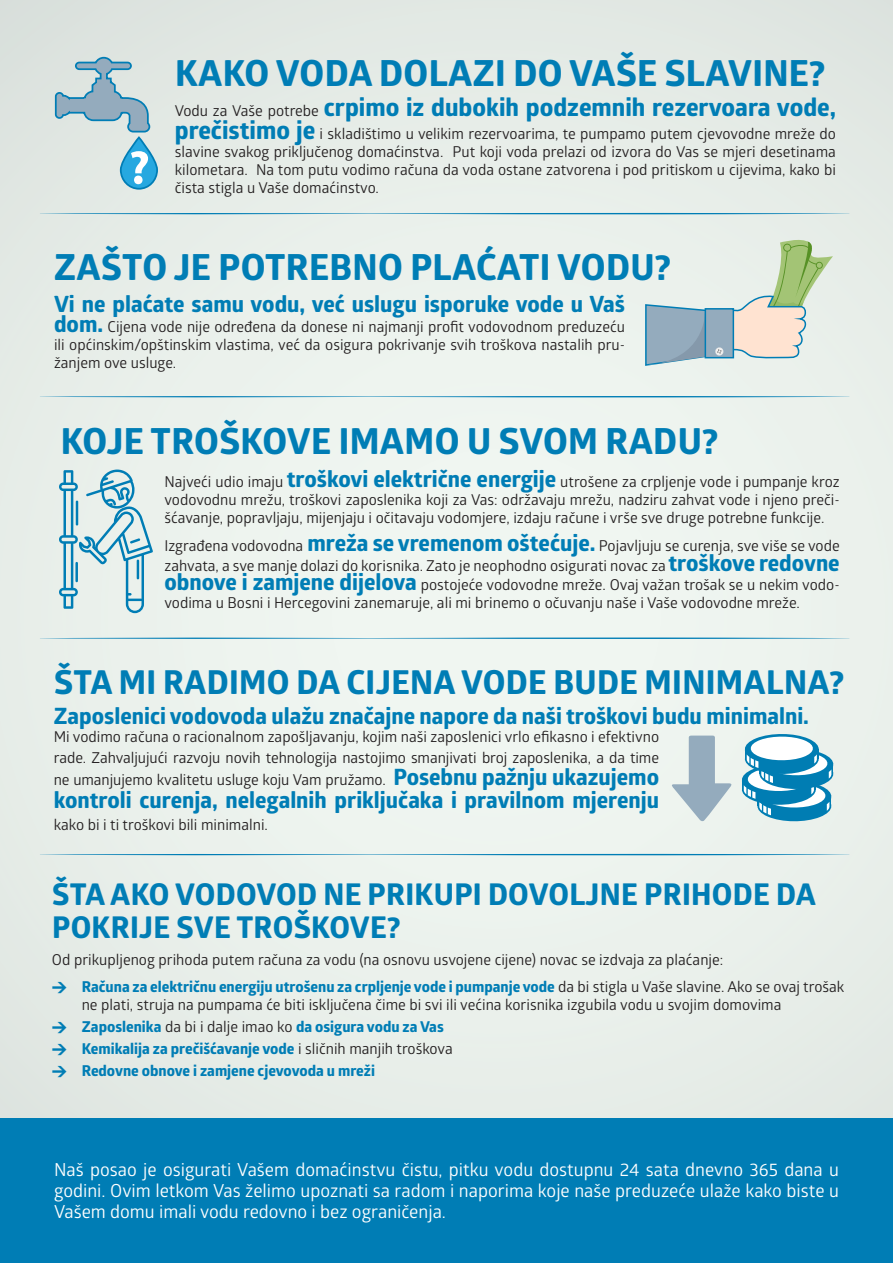
<style>
.page{position:relative;width:893px;height:1263px;background:#fff}
.page>*{position:absolute;margin:0;border:0;box-sizing:border-box;transform-origin:0 0}
.t1{font:700 36px "Globerx";letter-spacing:.01em;color:#007db5}
.t2{font:700 33px "Globerx";letter-spacing:.01em;color:#007db5}
.t3{font:700 30px/33px "Globerx";letter-spacing:.01em;color:#007db5}
.t4{font:700 24.75px "Globerx";color:#007db5}
.t5{font:700 22.5px "Globerx";color:#007db5}
.t6{font:18px/21px "Glober";color:#fff;text-align:justify}
.t7{font:15px/18px "Glober";color:#231f20;text-align:justify}
.t8{font:700 15px "Globerx";color:#007db5}
.s1{font-family:"Glober";font-weight:400;font-size:15px;color:#231f20}
.s2{font-family:"Globerx";font-weight:700;font-size:24.75px;color:#007db5}
.s3{font-family:"Globerx";font-weight:700;font-size:22.5px;color:#007db5}
.s4{font-family:"BHDIN Black";color:#007db5}
.s5{font-family:"Globerx";font-weight:700;color:#007db5}
.s6{font-family:"BHDIN Black";font-weight:400}
.s7{font-family:"Glober";font-weight:400;color:#231f20}
</style>
<div class="page">
<div style="left:1px;top:0;width:891px;height:1263px;background:#eaf0eb"></div>
<svg style="left:40px;top:213px;width:809px;height:1px"></svg>
<svg style="left:40px;top:396px;width:809px;height:1px"></svg>
<svg style="left:40px;top:637px;width:809px;height:2px;background:#7bbad2"></svg>
<svg style="left:40px;top:854px;width:809px;height:1px"></svg>
<svg style="left:54px;top:56px;width:105px;height:134px"></svg>
<svg style="left:731px;top:239px;width:102px;height:120px"></svg>
<div style="left:705px;top:308px;width:29px;height:50px;background:#94abbd;border:2px solid #007db5"></div>
<svg style="left:645px;top:304px;width:79px;height:62px"></svg>
<svg style="left:59px;top:469px;width:94px;height:144px"></svg>
<hr style="left:76px;top:501px;width:2px;height:24px;background:#007db5">
<hr style="left:75px;top:562px;width:3px;height:20px;background:#007db5">
<div style="left:0;top:1118px;width:893px;height:145px;background:#007db5"></div>
<svg style="left:672px;top:734px;width:162px;height:88px"></svg>
<p class="t1" style="left:175px;top:47px;width:652px">KAKO VODA DOLAZI DO VAŠE SLAVINE?</p>
<p class="t4" style="left:175px;top:90px;width:663px"><span class="s1">Vodu za Vaše potrebe</span> crpimo iz dubokih podzemnih rezervoara vode,</p>
<p class="t7" style="left:175px;top:124px;width:663px"><span class="s2">prečistimo je</span> i skladištimo u velikim rezervoarima, te pumpamo putem cjevovodne mreže do slavine svakog priključenog domaćinstva. Put koji voda prelazi od izvora do Vas se mjeri desetinama kilometara. Na tom putu vodimo računa da voda ostane zatvorena i pod pritiskom u cijevima, kako bi čista stigla u Vaše domaćinstvo.</p>
<p class="t1" style="left:54px;top:242px;width:618px">ZAŠTO JE POTREBNO PLAĆATI VODU?</p>
<p class="t5" style="left:54px;top:288px;width:573px">Vi ne plaćate samu vodu, već uslugu isporuke vode u Vaš</p>
<p class="t7" style="left:54px;top:317px;width:573px"><span class="s3">dom.</span> Cijena vode nije određena da donese ni najmanji profit vodovodnom preduzeću ili općinskim/opštinskim vlastima, već da osigura pokrivanje svih troškova nastalih pru&shy;žanjem ove usluge.</p>
<p class="t1" style="left:61px;top:415px;width:659px">KOJE TROŠKOVE IMAMO U SVOM RADU?</p>
<p class="t7" style="left:164px;top:472px;width:677px">Najveći udio imaju <span class="s3">troškovi električne energije</span> utrošene za crpljenje vode i pumpanje kroz vodovodnu mrežu, troškovi zaposlenika koji za Vas: održavaju mrežu, nadziru zahvat vode i njeno preči&shy;šćavanje, popravljaju, mijenjaju i očitavaju vodomjere, izdaju račune i vrše sve druge potrebne funkcije.</p>
<p class="t7" style="left:164px;top:536px;width:677px;line-height:19.5px">Izgrađena vodovodna <span class="s3">mreža se vremenom oštećuje.</span> Pojavljuju se curenja, sve više se vode zahvata, a sve manje dolazi do korisnika. Zato je neophodno osigurati novac za <span class="s3">troškove redovne obnove i zamjene dijelova</span> postojeće vodovodne mreže. Ovaj važan trošak se u nekim vodo-</p>
<p class="t7" style="left:164px;top:593px;width:637px">vodima u Bosni i Hercegovini zanemaruje, ali mi brinemo o očuvanju naše i Vaše vodovodne mreže.</p>
<p class="t2" style="left:54px;top:659px;width:791px">ŠTA MI RADIMO DA CIJENA VODE BUDE MINIMALNA?</p>
<p class="t5" style="left:54px;top:699px;width:757px">Zaposlenici vodovoda ulažu značajne napore da naši troškovi budu minimalni.</p>
<p class="t7" style="left:54px;top:725px;width:607px;line-height:21px">Mi vodimo računa o racionalnom zapošljavanju, kojim naši zaposlenici vrlo efikasno i efektivno rade. Zahvaljujući razvoju novih tehnologija nastojimo smanjivati broj zaposlenika, a da time</p>
<p class="t7" style="left:54px;top:770px;width:607px">ne umanjujemo kvalitetu usluge koju Vam pružamo. <span class="s3">Posebnu pažnju ukazujemo</span></p>
<p class="t5" style="left:54px;top:783px;width:607px">kontroli curenja, nelegalnih priključaka i pravilnom mjerenju</p>
<p class="t7" style="left:54px;top:815px;width:216px">kako bi i ti troškovi bili minimalni.</p>
<p class="t3" style="left:52px;top:877px;width:765px">ŠTA AKO VODOVOD NE PRIKUPI DOVOLJNE PRIHODE DA<br>POKRIJE SVE TROŠKOVE?</p>
<p class="t7" style="left:52px;top:950px;width:673px">Od prikupljenog prihoda putem računa za vodu (na osnovu usvojene cijene) novac se izdvaja za plaćanje:</p>
<p class="t7" style="left:82px;top:977px;width:764px;text-indent:-30px"><span class="s4">&gt;</span> <span class="s5">Računa za električnu energiju utrošenu za crpljenje vode i pumpanje vode</span> da bi stigla u Vaše slavine. Ako se ovaj trošak ne plati, struja na pumpama će biti isključena čime bi svi ili većina korisnika izgubila vodu u svojim domovima</p>
<p class="t8" style="left:52px;top:1016px;width:393px"><span class="s6">&gt;</span> Zaposlenika <span class="s7">da bi i dalje imao ko</span> da osigura vodu za Vas</p>
<p class="t8" style="left:52px;top:1038px;width:402px"><span class="s6">&gt;</span> Kemikalija za prečišćavanje vode <span class="s7">i sličnih manjih troškova</span></p>
<p class="t8" style="left:52px;top:1060px;width:324px"><span class="s6">&gt;</span> Redovne obnove i zamjene cjevovoda u mreži</p>
<p class="t6" style="left:54px;top:1158px;width:786px">Naš posao je osigurati Vašem domaćinstvu čistu, pitku vodu dostupnu 24 sata dnevno 365 dana u godini. Ovim letkom Vas želimo upoznati sa radom i naporima koje naše preduzeće ulaže kako biste u Vašem domu imali vodu redovno i bez ograničenja.</p>
</div>
